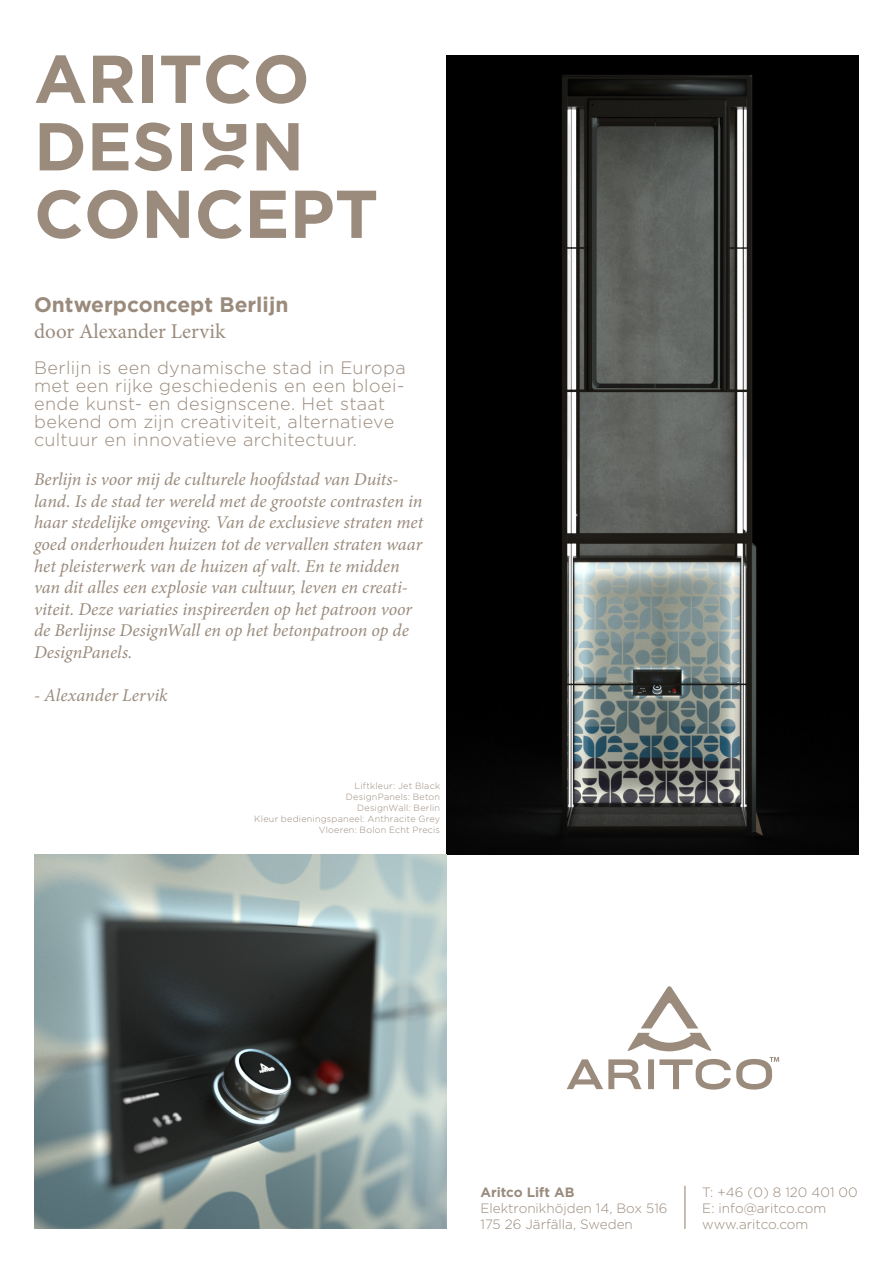
<style>
.page{position:relative;width:893px;height:1263px;background:#fff}
.page>*{position:absolute;margin:0;border:0;box-sizing:border-box;transform-origin:0 0}
.Rubbe{font:700 67.5px/67.5px "Aritco Letter Lift";color:#9a8b7d}
.t1{font:700 21px "Gotham";color:#9a8b7d}
.t2{font:21px "Minion Pro";color:#9a8b7d}
.Minoion_Pro_10_Champ{font:italic 18px/21.6px "Minion Pro";color:#9a8b7d}
.Minoion_Pro_10_Champ-2{font:300 18px/18px "Gotham";letter-spacing:.02em;color:#9a8b7d}
.Adress{font:300 13.5px "Gotham";color:#9a8b7d}
.Adress-2{font:700 13.5px "Gotham";color:#9a8b7d}
.Minoion_Pro_10_Champ-3{font:300 9px "Gotham";letter-spacing:.025em;color:#9a8b7d}
</style>
<div class="page">
<img style="left:446px;top:55px;width:413px;height:800px">
<img style="left:34px;top:855px;width:412px;height:374px">
<svg style="left:627px;top:986px;width:85px;height:65px"></svg>
<svg style="left:567px;top:1057px;width:212px;height:32px"></svg>
<hr style="left:684px;top:1186px;width:1px;height:43px;background:#9a8b7d">
<p class="Rubbe" style="left:34px;top:45px;width:277px">ARITCO<br>DESIGN</p>
<p class="Rubbe" style="left:34px;top:180px;width:346px">CONCEPT</p>
<p class="t1" style="left:34px;top:291px;width:256px">Ontwerpconcept Berlijn</p>
<p class="t2" style="left:34px;top:317px;width:193px">door Alexander Lervik</p>
<p class="Minoion_Pro_10_Champ-2" style="left:34px;top:358px;width:373px">Berlijn is een dynamische stad in Europa met een rijke geschiedenis en een bloei&shy;ende kunst- en designscene. Het staat bekend om zijn creativiteit, alternatieve cultuur en innovatieve architectuur.</p>
<p class="Minoion_Pro_10_Champ" style="left:34px;top:469px;width:391px">Berlijn is voor mij de culturele hoofdstad van Duits&shy;land. Is de stad ter wereld met de grootste contrasten in haar stedelijke omgeving. Van de exclusieve straten met goed onderhouden huizen tot de vervallen straten waar het pleisterwerk van de huizen af valt. En te midden van dit alles een explosie van cultuur, leven en creati&shy;viteit. Deze variaties inspireerden op het patroon voor de Berlijnse DesignWall en op het betonpatroon op de DesignPanels.</p>
<p class="Minoion_Pro_10_Champ" style="left:34px;top:685px;width:135px">- Alexander Lervik</p>
<p class="Minoion_Pro_10_Champ-3" style="left:355px;top:780px;width:87px">Liftkleur: Jet Black</p>
<p class="Minoion_Pro_10_Champ-3" style="left:346px;top:791px;width:96px">DesignPanels: Beton</p>
<p class="Minoion_Pro_10_Champ-3" style="left:357px;top:802px;width:84px">DesignWall: Berlin</p>
<p class="Minoion_Pro_10_Champ-3" style="left:254px;top:813px;width:187px">Kleur bedieningspaneel: Anthracite Grey</p>
<p class="Minoion_Pro_10_Champ-3" style="left:319px;top:824px;width:123px">Vloeren: Bolon Echt Precis</p>
<p class="Adress-2" style="left:480px;top:1183px;width:95px">Aritco Lift AB</p>
<p class="Adress" style="left:480px;top:1199px;width:189px">Elektronikhöjden 14, Box 516</p>
<p class="Adress" style="left:480px;top:1216px;width:154px">175 26 Järfälla, Sweden</p>
<p class="Adress" style="left:702px;top:1183px;width:157px">T: +46 (0) 8 120 401 00</p>
<p class="Adress" style="left:702px;top:1199px;width:125px">E: info@aritco.com</p>
<p class="Adress" style="left:702px;top:1216px;width:108px">www.aritco.com</p>
</div>
